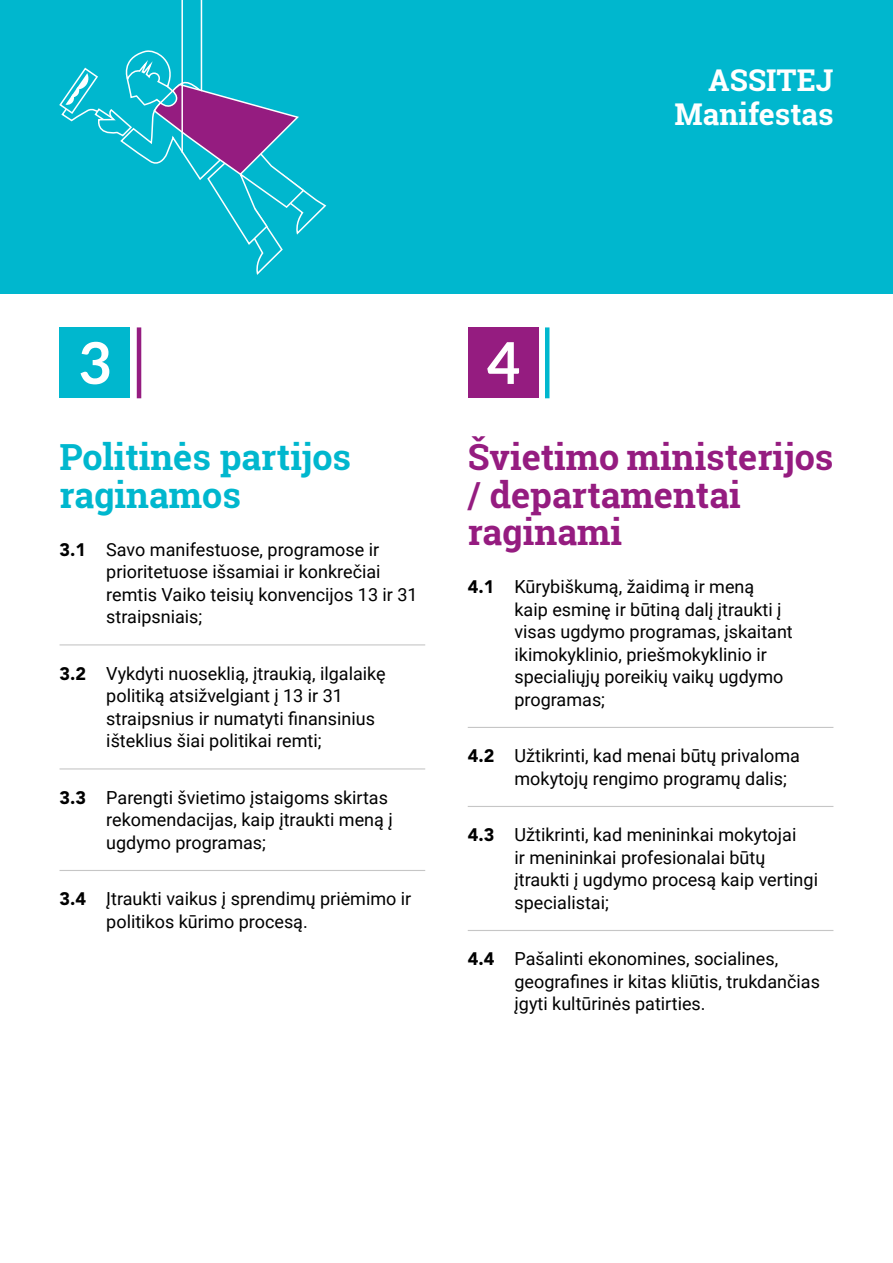
<style>
.page{position:relative;width:893px;height:1263px;background:#fff}
.page>*{position:absolute;margin:0;border:0;box-sizing:border-box;transform-origin:0 0}
.Footnote{font:700 57.75px "Aleo";color:#fff}
.Heading_Large{font:700 36px/37.5px "Roboto Slab";color:#951c80}
.Heading_Large-2{font:700 36px/37.5px "Roboto Slab";color:#00b7ce}
.Heading_Main{font:700 30px/34.5px "Roboto Slab";color:#fff;text-align:right}
.t1{font:18px/22.5px "Roboto";color:#000}
.s1{font-family:"Avenir LT Std";font-weight:900}
</style>
<div class="page">
<div style="left:0;top:0;width:893px;height:293px;background:#00b7ce"></div>
<svg style="left:59px;top:48px;width:268px;height:227px"></svg>
<hr style="left:181px;top:0;width:2px;height:152px;background:#fff">
<hr style="left:201px;top:0;width:1px;height:91px;background:#fff">
<hr style="left:60px;top:644px;width:365px;height:1px;background:#c6c6c6">
<hr style="left:60px;top:768px;width:365px;height:1px;background:#c6c6c6">
<hr style="left:60px;top:870px;width:365px;height:1px;background:#c6c6c6">
<hr style="left:468px;top:727px;width:365px;height:1px;background:#c6c6c6">
<hr style="left:468px;top:806px;width:365px;height:1px;background:#c6c6c6">
<hr style="left:468px;top:930px;width:365px;height:1px;background:#c6c6c6">
<div style="left:60px;top:327px;width:70px;height:71px;background:#00b7ce"></div>
<div style="left:468px;top:327px;width:71px;height:71px;background:#951c80"></div>
<hr style="left:137px;top:327px;width:4px;height:71px;background:#951c80">
<hr style="left:545px;top:327px;width:4px;height:71px;background:#00b7ce">
<p class="Footnote" style="left:80px;top:330px;width:32px">3</p>
<p class="Footnote" style="left:486px;top:330px;width:35px">4</p>
<p class="Heading_Main" style="left:675px;top:62px;width:160px">ASSITEJ<br>Manifestas</p>
<p class="Heading_Large-2" style="left:60px;top:438px;width:293px">Politinės partijos raginamos</p>
<p class="t1" style="left:106px;top:537px;width:313px;text-indent:-47px"><span class="s1">3.1</span> Savo manifestuose, programose ir prioritetuose išsamiai ir konkrečiai remtis Vaiko teisių konvencijos 13 ir 31 straipsniais;</p>
<p class="t1" style="left:106px;top:661px;width:281px;text-indent:-47px"><span class="s1">3.2</span> Vykdyti nuoseklią, įtraukią, ilgalaikę politiką atsižvelgiant į 13 ir 31 straipsnius ir numatyti finansinius išteklius šiai politikai remti;</p>
<p class="t1" style="left:106px;top:785px;width:288px;text-indent:-47px"><span class="s1">3.3</span> Parengti švietimo įstaigoms skirtas rekomendacijas, kaip įtraukti meną į ugdymo programas;</p>
<p class="t1" style="left:106px;top:887px;width:307px;text-indent:-47px"><span class="s1">3.4</span> Įtraukti vaikus į sprendimų priėmimo ir politikos kūrimo procesą.</p>
<p class="Heading_Large" style="left:468px;top:438px;width:367px">Švietimo ministerijos / departamentai raginami</p>
<p class="t1" style="left:514px;top:575px;width:280px;text-indent:-47px"><span class="s1">4.1</span> Kūrybiškumą, žaidimą ir meną<br>kaip esminę ir būtiną dalį įtraukti į visas ugdymo programas, įskaitant ikimokyklinio, priešmokyklinio ir specialiųjų poreikių vaikų ugdymo programas;</p>
<p class="t1" style="left:514px;top:744px;width:287px;text-indent:-47px"><span class="s1">4.2</span> Užtikrinti, kad menai būtų privaloma mokytojų rengimo programų dalis;</p>
<p class="t1" style="left:514px;top:823px;width:305px;text-indent:-47px"><span class="s1">4.3</span> Užtikrinti, kad menininkai mokytojai<br>ir menininkai profesionalai būtų įtraukti į ugdymo procesą kaip vertingi specialistai;</p>
<p class="t1" style="left:514px;top:947px;width:307px;text-indent:-47px"><span class="s1">4.4</span> Pašalinti ekonomines, socialines, geografines ir kitas kliūtis, trukdančias įgyti kultūrinės patirties.</p>
</div>
